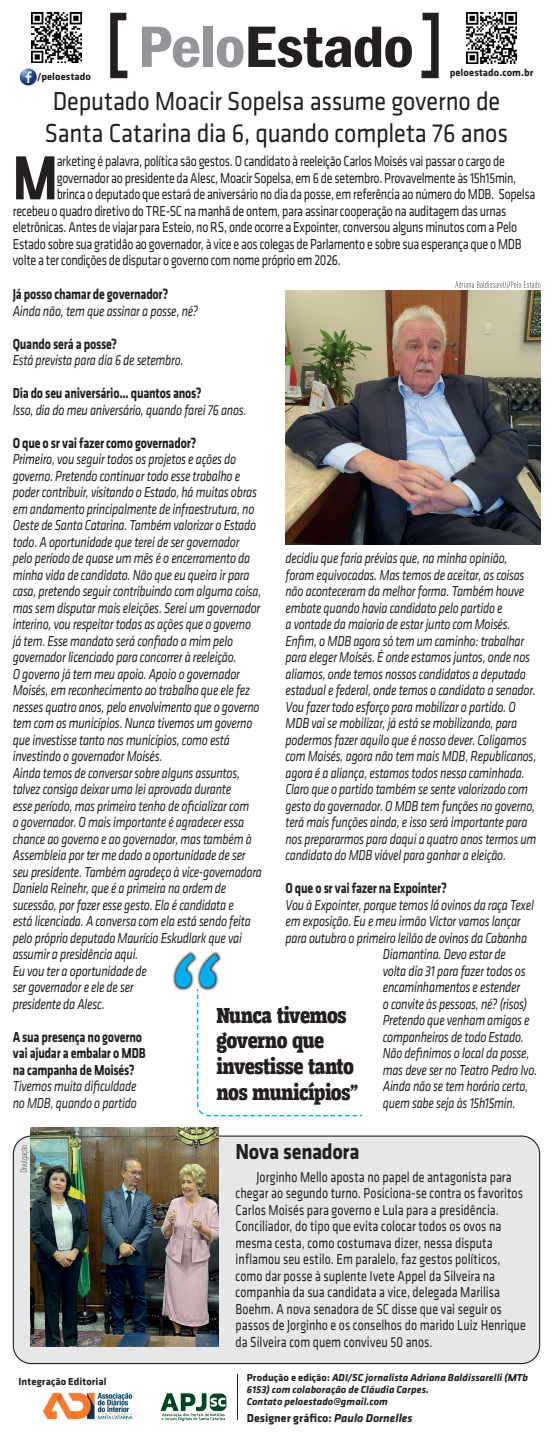
<style>
.page{position:relative;width:553px;height:1446px;background:#fff}
.page>*{position:absolute;margin:0;border:0;box-sizing:border-box;transform-origin:0 0}
.t1{font:700 64.5px "Klavika CH";color:#231f20;scale:.8 1}
.t2{font:600 condensed 60.45px "Franklin Gothic";letter-spacing:-.02em;color:#231f20;scale:1.1 1}
.t3{font:27px/32.4px "Klavika CH";letter-spacing:-.01em;color:#231f20;scale:.9 1}
.t4{font:700 22.5px "Klavika CH";letter-spacing:-.015em;color:#231f20;scale:.9 1}
.t5{font:900 21.45px/25.8px "Kaytek Slab";letter-spacing:-.025em;color:#231f20;scale:.84 1}
.t6{font:italic 15px/16.5px "Klavika CH";letter-spacing:-.02em;color:#231f20;scale:.8 1}
.t7{font:15px/16.5px "Klavika CH";letter-spacing:-.01em;color:#231f20;scale:.8 1}
.t8{font:15px "Klavika CH";letter-spacing:-.03em;color:#231f20;scale:.8 1}
.t9{font:700 15px/16.5px "Klavika CH";letter-spacing:-.02em;color:#231f20;scale:.8 1}
.t10{font:700 12px "Klavika CH";letter-spacing:.005em;color:#231f20}
.t11{font:italic 700 10.5px/12px "Klavika CH";letter-spacing:.005em;color:#231f20}
.t12{font:700 10.5px "Klavika CH";letter-spacing:.01em;color:#231f20}
.s1{color:#939598}
.s2{font-style:normal}
.s3{font-style:italic}
</style>
<div class="page">
<img style="left:43px;top:1392px;width:90px;height:28px">
<hr style="left:237px;top:1373px;width:1px;height:47px;background:#231f20">
<img style="left:31px;top:13px;width:51px;height:50px">
<img style="left:466px;top:13px;width:50px;height:50px">
<img style="left:20px;top:68px;width:17px;height:17px;border-radius:9px">
<img style="left:160px;top:1393px;width:67px;height:28px">
<svg style="left:421px;top:12px;width:18px;height:67px"></svg>
<svg style="left:110px;top:12px;width:18px;height:67px"></svg>
<div style="left:13px;top:1136px;width:526px;height:227px;background:#e6e7e9;border-radius:18px"></div>
<div style="left:13px;top:1135px;width:527px;height:229px;border:1px solid #231f20;border-radius:18px"></div>
<img style="left:30px;top:1127px;width:188px;height:220px">
<img style="left:285px;top:290px;width:255px;height:255px">
<svg style="left:455px;top:281px;width:85px;height:7px"></svg>
<svg style="left:20px;top:1145px;width:9px;height:27px"></svg>
<svg style="left:172px;top:951px;width:47px;height:36px"></svg>
<svg style="left:175px;top:954px;width:187px;height:163px"></svg>
<h2 class="t2" style="left:138px;top:6px;width:252px"><span class="s1">Pelo</span>Estado</h2>
<p class="t12" style="left:37px;top:69px;width:56px">/peloestado</p>
<p class="t12" style="left:450px;top:65px;width:85px">peloestado.com.br</p>
<h3 class="t3" style="left:45px;top:84px;width:516px">Deputado Moacir Sopelsa assume governo de<br>Santa Catarina dia 6, quando completa 76 anos</h3>
<h1 class="t1" style="left:13px;top:131px;width:58px">M</h1>
<p class="t7" style="left:57px;top:153px;width:561px">arketing é palavra, política são gestos. O candidato à reeleição Carlos Moisés vai passar o cargo de</p>
<p class="t7" style="left:57px;top:169px;width:576px">governador ao presidente da Alesc, Moacir Sopelsa, em 6 de setembro. Provavelmente às 15h15min,</p>
<p class="t7" style="left:57px;top:186px;width:599px">brinca o deputado que estará de aniversário no dia da posse, em referência ao número do MDB. Sopelsa</p>
<p class="t8" style="left:13px;top:201px;width:618px">recebeu o quadro diretivo do TRE-SC na manhã de ontem, para assinar cooperação na auditagem das urnas</p>
<p class="t8" style="left:13px;top:218px;width:632px">eletrônicas. Antes de viajar para Esteio, no RS, onde ocorre a Expointer, conversou alguns minutos com a Pelo</p>
<p class="t7" style="left:13px;top:235px;width:637px">Estado sobre sua gratidão ao governador, à vice e aos colegas de Parlamento e sobre sua esperança que o MDB</p>
<p class="t8" style="left:13px;top:251px;width:412px">volte a ter condições de disputar o governo com nome próprio em 2026.</p>
<p class="t9" style="left:13px;top:285px;width:196px">Já posso chamar de governador?</p>
<p class="t6" style="left:13px;top:302px;width:233px">Ainda não, tem que assinar a posse, né?</p>
<p class="t9" style="left:13px;top:335px;width:132px">Quando será a posse?</p>
<p class="t6" style="left:13px;top:352px;width:215px">Está prevista para dia 6 de setembro.</p>
<p class="t9" style="left:13px;top:384px;width:238px">Dia do seu aniversário... quantos anos?</p>
<p class="t6" style="left:13px;top:401px;width:294px">Isso, dia do meu aniversário, quando farei 76 anos.</p>
<p class="t9" style="left:13px;top:434px;width:231px">O que o sr vai fazer como governador?</p>
<p class="t6" style="left:13px;top:451px;width:313px">Primeiro, vou seguir todos os projetos e ações do governo. Pretendo continuar todo esse trabalho e poder contribuir, visitando o Estado, há muitas obras em andamento principalmente de infraestrutura, no Oeste de Santa Catarina. Também valorizar o Estado todo. A oportunidade que terei de ser governador pelo período de quase um mês é o encerramento da minha vida de candidato. Não que eu queira ir para casa, pretendo seguir contribuindo com alguma coisa, mas sem disputar mais eleições. Serei um governador interino, vou respeitar todas as ações que o governo já tem. Esse mandato será confiado a mim pelo governador licenciado para concorrer à reeleição.<br>O governo já tem meu apoio. Apoio o governador Moisés, em reconhecimento ao trabalho que ele fez nesses quatro anos, pelo envolvimento que o governo tem com os municípios. Nunca tivemos um governo que investisse tanto nos municípios, como está investindo o governador Moisés.<br>Ainda temos de conversar sobre alguns assuntos, talvez consiga deixar uma lei aprovada durante<br>esse período, mas primeiro tenho de oficializar com<br>o governador. O mais importante é agradecer essa chance ao governo e ao governador, mas também à Assembleia por ter me dado a oportunidade de ser seu presidente. Também agradeço à vice-governadora Daniela Reinehr, que é a primeira na ordem de sucessão, por fazer esse gesto. Ela é candidata e<br>está licenciada. A conversa com ela está sendo feita pelo próprio deputado Maurício Eskudlark que vai assumir a presidência aqui.<br>Eu vou ter a oportunidade de<br>ser governador e ele de ser<br>presidente da Alesc.</p>
<p class="t9" style="left:13px;top:1028px;width:167px">A sua presença no governo vai ajudar a embalar o MDB na campanha de Moisés?</p>
<p class="t6" style="left:13px;top:1078px;width:156px">Tivemos muita dificuldade no MDB, quando o partido</p>
<p class="t6" style="left:285px;top:550px;width:315px">decidiu que faria prévias que, na minha opinião, foram equivocadas. Mas temos de aceitar, as coisas não aconteceram da melhor forma. Também houve embate quando havia candidato pelo partido e<br>a vontade da maioria de estar junto com Moisés.<br>Enfim, o MDB agora só tem um caminho: trabalhar para eleger Moisés. É onde estamos juntos, onde nos aliamos, onde temos nossos candidatos a deputado estadual e federal, onde temos o candidato a senador.<br>Vou fazer todo esforço para mobilizar o partido. O MDB vai se mobilizar, já está se mobilizando, para podermos fazer aquilo que é nosso dever. Coligamos com Moisés, agora não tem mais MDB, Republicanos, agora é a aliança, estamos todos nessa caminhada.<br>Claro que o partido também se sente valorizado com gesto do governador. O MDB tem funções no governo, terá mais funções ainda, e isso será importante para nos prepararmos para daqui a quatro anos termos um candidato do MDB viável para ganhar a eleição.</p>
<p class="t9" style="left:285px;top:879px;width:203px">O que o sr vai fazer na Expointer?</p>
<p class="t6" style="left:285px;top:896px;width:312px">Vou à Expointer, porque temos lá ovinos da raça Texel</p>
<p class="t6" style="left:285px;top:913px;width:295px">em exposição. Eu e meu irmão Victor vamos lançar</p>
<p class="t6" style="left:285px;top:929px;width:304px">para outubro o primeiro leilão de ovinos da Cabanha</p>
<p class="t6" style="left:383px;top:946px;width:155px">Diamantina. Devo estar de</p>
<p class="t6" style="left:383px;top:962px;width:180px">volta dia 31 para fazer todos os</p>
<p class="t6" style="left:383px;top:979px;width:173px">encaminhamentos e estender</p>
<p class="t6" style="left:383px;top:995px;width:182px">o convite às pessoas, né? (risos)</p>
<p class="t6" style="left:383px;top:1012px;width:185px">Pretendo que venham amigos e</p>
<p class="t6" style="left:383px;top:1028px;width:178px">companheiros de todo Estado.</p>
<p class="t6" style="left:383px;top:1045px;width:185px">Não definimos o local da posse,</p>
<p class="t6" style="left:383px;top:1061px;width:194px">mas deve ser no Teatro Pedro Ivo.</p>
<p class="t6" style="left:383px;top:1078px;width:183px">Ainda não se tem horário certo,</p>
<p class="t6" style="left:383px;top:1094px;width:168px">quem sabe seja às 15h15min.</p>
<h3 class="t5" style="left:216px;top:999px;width:171px">Nunca tivemos governo que investisse tanto nos municípios”</h3>
<h3 class="t4" style="left:235px;top:1135px;width:139px">Nova senadora</h3>
<p class="t12" style="left:19px;top:1373px;width:89px">Integração Editorial</p>
<p class="t7" style="left:235px;top:1168px;width:364px;text-indent:21px">Jorginho Mello aposta no papel de antagonista para chegar ao segundo turno. Posiciona-se contra os favoritos Carlos Moisés para governo e Lula para a presidência.<br>Conciliador, do tipo que evita colocar todos os ovos na mesma cesta, como costumava dizer, nessa disputa inflamou seu estilo. Em paralelo, faz gestos políticos, como dar posse à suplente Ivete Appel da Silveira na companhia da sua candidata a vice, delegada Marilisa Boehm. A nova senadora de SC disse que vai seguir os passos de Jorginho e os conselhos do marido Luiz Henrique da Silveira com quem conviveu 50 anos.</p>
<p class="t11" style="left:247px;top:1371px;width:283px"><span class="s2">Produção e edição:</span> ADI/SC jornalista Adriana Baldissarelli (MTb<br>6153) com colaboração de Cláudia Carpes.<br>Contato peloestado@gmail.com</p>
<p class="t10" style="left:247px;top:1409px;width:167px">Designer gráfico: <span class="s3">Paulo Dornelles</span></p>
</div>
